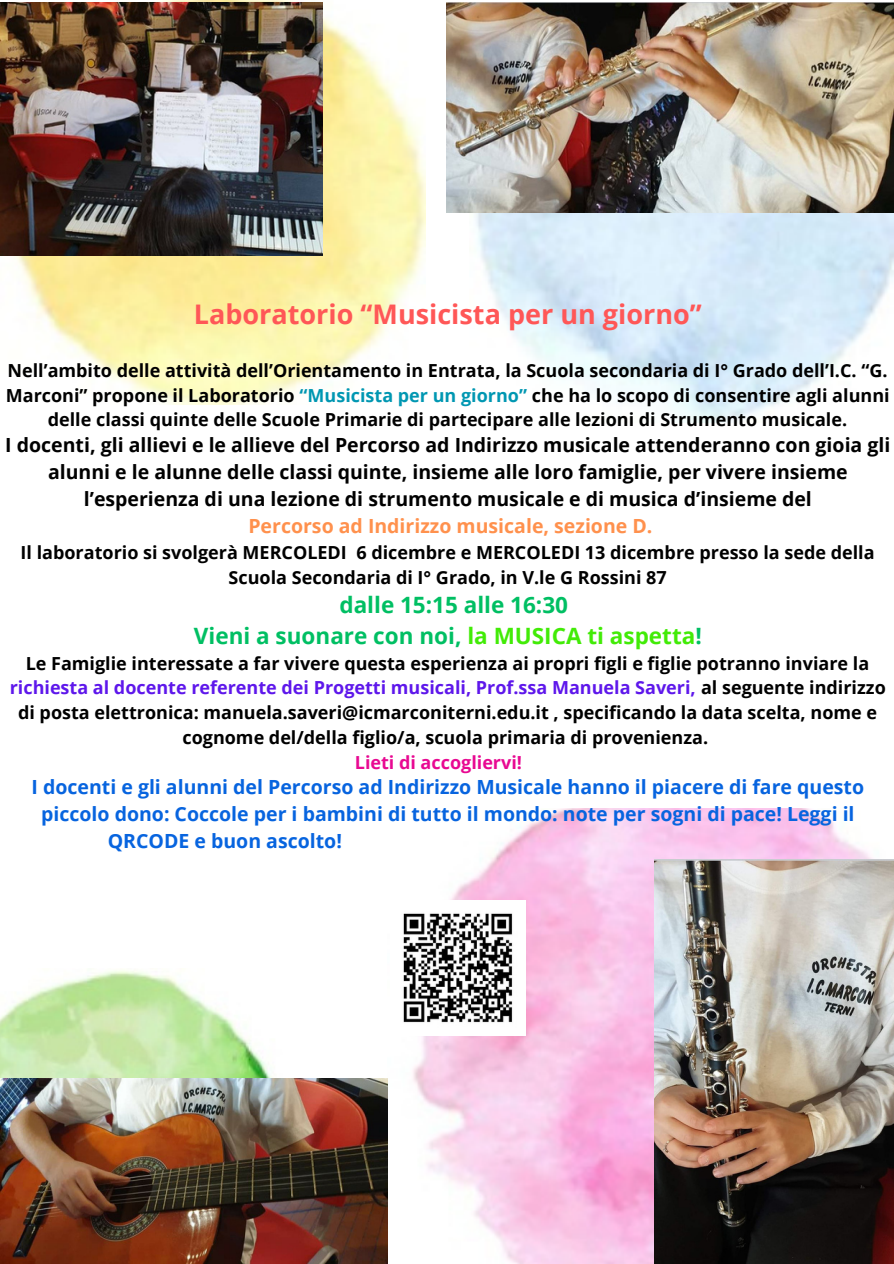
<style>
.page{position:relative;width:894px;height:1264px;background:#fff}
.page>*{position:absolute;margin:0;border:0;box-sizing:border-box;transform-origin:0 0}
.t1{font:700 27px "Open Sans";color:#ff5757}
.t2{font:700 22.5px "Open Sans";color:#00bf63}
.t3{font:700 19.5px/27px "Open Sans";color:#000;text-align:center}
.t4{font:700 19.5px "Open Sans";color:#0764df}
.t5{font:700 19.5px "Open Sans";color:#ff914d}
.t6{font:700 18px/24.8px "Open Sans";color:#000;text-align:center}
.t7{font:700 18px "Open Sans";color:#e80992}
.s1{color:#0097b2}
.s2{color:#42eb07}
.s3{color:#5e17eb}
</style>
<div class="page">
<img style="left:387px;top:808px;width:486px;height:455px">
<img style="left:0;top:970px;width:273px;height:108px">
<img style="left:469px;top:3px;width:424px;height:419px">
<img style="left:0;top:0;width:425px;height:404px">
<img style="left:0;top:1078px;width:387px;height:185px">
<img style="left:446px;top:3px;width:446px;height:209px">
<img style="left:654px;top:859px;width:239px;height:404px">
<img style="left:0;top:3px;width:322px;height:253px">
<img style="left:390px;top:900px;width:135px;height:135px">
<p class="t1" style="left:194px;top:295px;width:509px">Laboratorio “Musicista per un giorno”</p>
<p class="t6" style="left:6px;top:357px;width:885px">Nell’ambito delle attività dell’Orientamento in Entrata, la Scuola secondaria di I° Grado dell’I.C. “G.<br>Marconi” propone il Laboratorio <span class="s1">“Musicista per un giorno”</span> che ha lo scopo di consentire agli alunni delle classi quinte delle Scuole Primarie di partecipare alle lezioni di Strumento musicale.</p>
<p class="t3" style="left:5px;top:431px;width:886px">I docenti, gli allievi e le allieve del Percorso ad Indirizzo musicale attenderanno con gioia gli alunni e le alunne delle classi quinte, insieme alle loro famiglie, per vivere insieme l’esperienza di una lezione di strumento musicale e di musica d’insieme del</p>
<p class="t5" style="left:248px;top:512px;width:405px">Percorso ad Indirizzo musicale, sezione D.</p>
<p class="t6" style="left:21px;top:540px;width:855px">Il laboratorio si svolgerà MERCOLEDI 6 dicembre e MERCOLEDI 13 dicembre presso la sede della<br>Scuola Secondaria di I° Grado, in V.le G Rossini 87</p>
<p class="t2" style="left:339px;top:589px;width:230px">dalle 15:15 alle 16:30</p>
<p class="t2" style="left:194px;top:619px;width:509px">Vieni a suonare con noi, <span class="s2">la MUSICA ti aspetta</span>!</p>
<p class="t6" style="left:10px;top:650px;width:877px">Le Famiglie interessate a far vivere questa esperienza ai propri figli e figlie potranno inviare la <span class="s3">richiesta al docente referente dei Progetti musicali, Prof.ssa Manuela Saveri,</span> al seguente indirizzo di posta elettronica: manuela.saveri@icmarconiterni.edu.it , specificando la data scelta, nome e cognome del/della figlio/a, scuola primaria di provenienza.</p>
<p class="t7" style="left:355px;top:749px;width:169px">Lieti di accogliervi!</p>
<p class="t4" style="left:32px;top:773px;width:833px">I docenti e gli alunni del Percorso ad Indirizzo Musicale hanno il piacere di fare questo</p>
<p class="t4" style="left:41px;top:800px;width:814px">piccolo dono: Coccole per i bambini di tutto il mondo: note per sogni di pace! Leggi il</p>
<p class="t4" style="left:108px;top:827px;width:236px">QRCODE e buon ascolto!</p>
</div>
